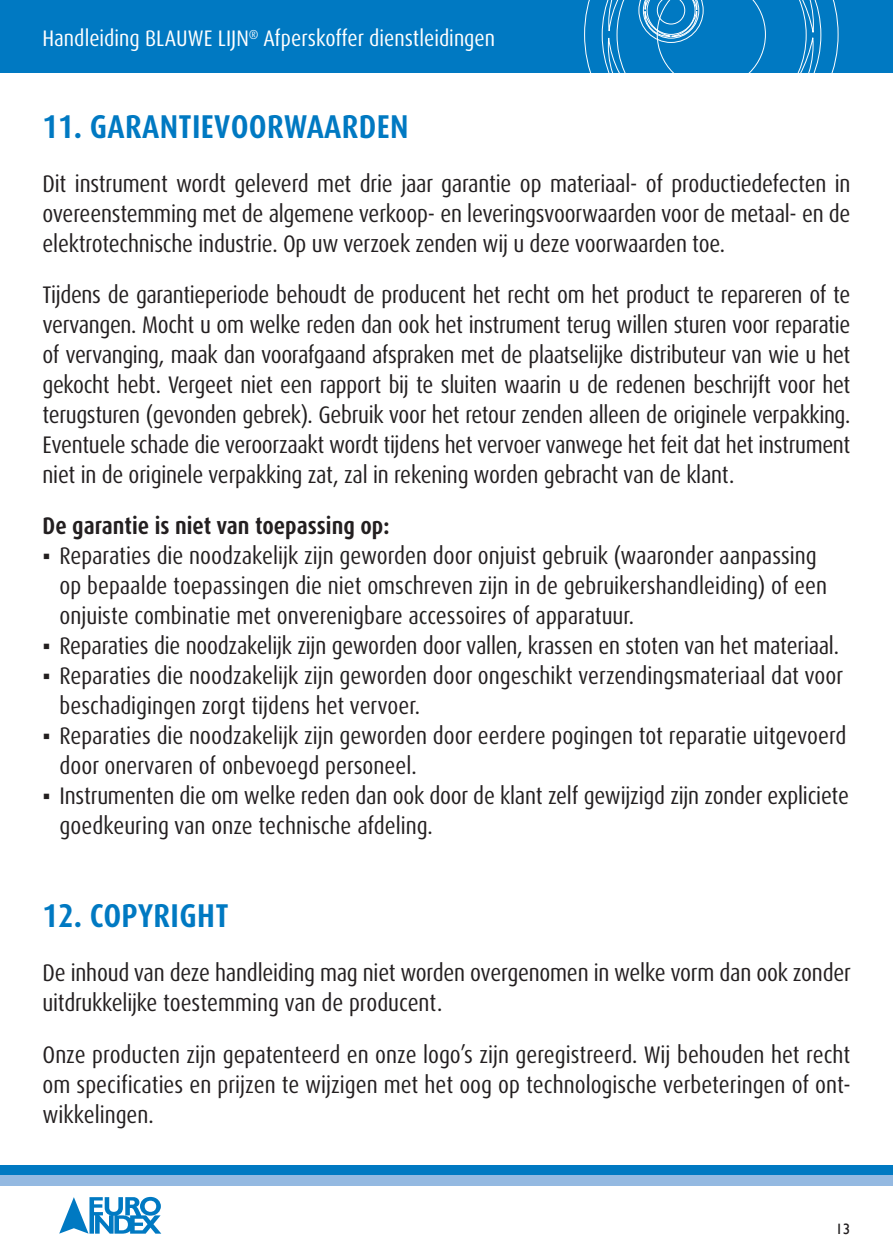
<style>
.page{position:relative;width:893px;height:1259px;background:#fff}
.page>*{position:absolute;margin:0;border:0;box-sizing:border-box;transform-origin:0 0}
.t1{font:700 condensed 33px "Dax Pro";letter-spacing:.01em;color:#0079c2}
.t2{font:condensed 24px/30px "Dax Pro";color:#231f20}
.t3{font:700 condensed 24px "Dax Pro";color:#231f20}
.t4{font:condensed 22.5px "Dax Pro";color:#fff}
.t5{font:15px "Gill Sans";color:#231f20}
</style>
<div class="page">
<div style="left:0;top:0;width:893px;height:73px;background:#0079c2"></div>
<svg style="left:59px;top:1197px;width:102px;height:36px"></svg>
<div style="left:0;top:1165px;width:893px;height:10px;background:#0079c2"></div>
<div style="left:0;top:1175px;width:893px;height:11px;background:#94b9e1"></div>
<svg style="left:584px;top:0;width:255px;height:73px"></svg>
<p class="t4" style="left:43px;top:29px;width:454px">Handleiding BLAUWE LIJN<sup>®</sup> Afperskoffer dienstleidingen</p>
<h1 class="t1" style="left:43px;top:112px;width:368px">11. GARANTIEVOORWAARDEN</h1>
<p class="t2" style="left:43px;top:170px;width:809px;text-align:justify">Dit instrument wordt geleverd met drie jaar garantie op materiaal- of productiedefecten in overeenstemming met de algemene verkoop- en leveringsvoorwaarden voor de metaal- en de elektrotechnische industrie. Op uw verzoek zenden wij u deze voorwaarden toe.</p>
<p class="t2" style="left:43px;top:281px;width:809px;text-align:justify">Tijdens de garantieperiode behoudt de producent het recht om het product te repareren of te vervangen. Mocht u om welke reden dan ook het instrument terug willen sturen voor reparatie of vervanging, maak dan voorafgaand afspraken met de plaatselijke distributeur van wie u het gekocht hebt. Vergeet niet een rapport bij te sluiten waarin u de redenen beschrijft voor het terugsturen (gevonden gebrek). Gebruik voor het retour zenden alleen de originele verpakking.<br>Eventuele schade die veroorzaakt wordt tijdens het vervoer vanwege het feit dat het instrument niet in de originele verpakking zat, zal in rekening worden gebracht van de klant.</p>
<p class="t3" style="left:43px;top:515px;width:348px">De garantie is niet van toepassing op:</p>
<p class="t2" style="left:60px;top:542px;width:769px;text-indent:-17px">▪ Reparaties die noodzakelijk zijn geworden door onjuist gebruik (waaronder aanpassing op bepaalde toepassingen die niet omschreven zijn in de gebruikershandleiding) of een onjuiste combinatie met onverenigbare accessoires of apparatuur.</p>
<p class="t2" style="left:43px;top:632px;width:798px">▪ Reparaties die noodzakelijk zijn geworden door vallen, krassen en stoten van het materiaal.</p>
<p class="t2" style="left:60px;top:662px;width:785px;text-indent:-17px">▪ Reparaties die noodzakelijk zijn geworden door ongeschikt verzendingsmateriaal dat voor beschadigingen zorgt tijdens het vervoer.</p>
<p class="t2" style="left:60px;top:722px;width:788px;text-indent:-17px">▪ Reparaties die noodzakelijk zijn geworden door eerdere pogingen tot reparatie uitgevoerd door onervaren of onbevoegd personeel.</p>
<p class="t2" style="left:60px;top:782px;width:791px;text-indent:-17px">▪ Instrumenten die om welke reden dan ook door de klant zelf gewijzigd zijn zonder expliciete goedkeuring van onze technische afdeling.</p>
<h1 class="t1" style="left:43px;top:901px;width:188px">12. COPYRIGHT</h1>
<p class="t2" style="left:43px;top:959px;width:810px">De inhoud van deze handleiding mag niet worden overgenomen in welke vorm dan ook zonder uitdrukkelijke toestemming van de producent.</p>
<p class="t2" style="left:43px;top:1040px;width:810px;text-align:justify">Onze producten zijn gepatenteerd en onze logo’s zijn geregistreerd. Wij behouden het recht om specificaties en prijzen te wijzigen met het oog op technologische verbeteringen of ont&shy;wikkelingen.</p>
<p class="t5" style="left:835px;top:1220px;width:16px">13</p>
</div>
